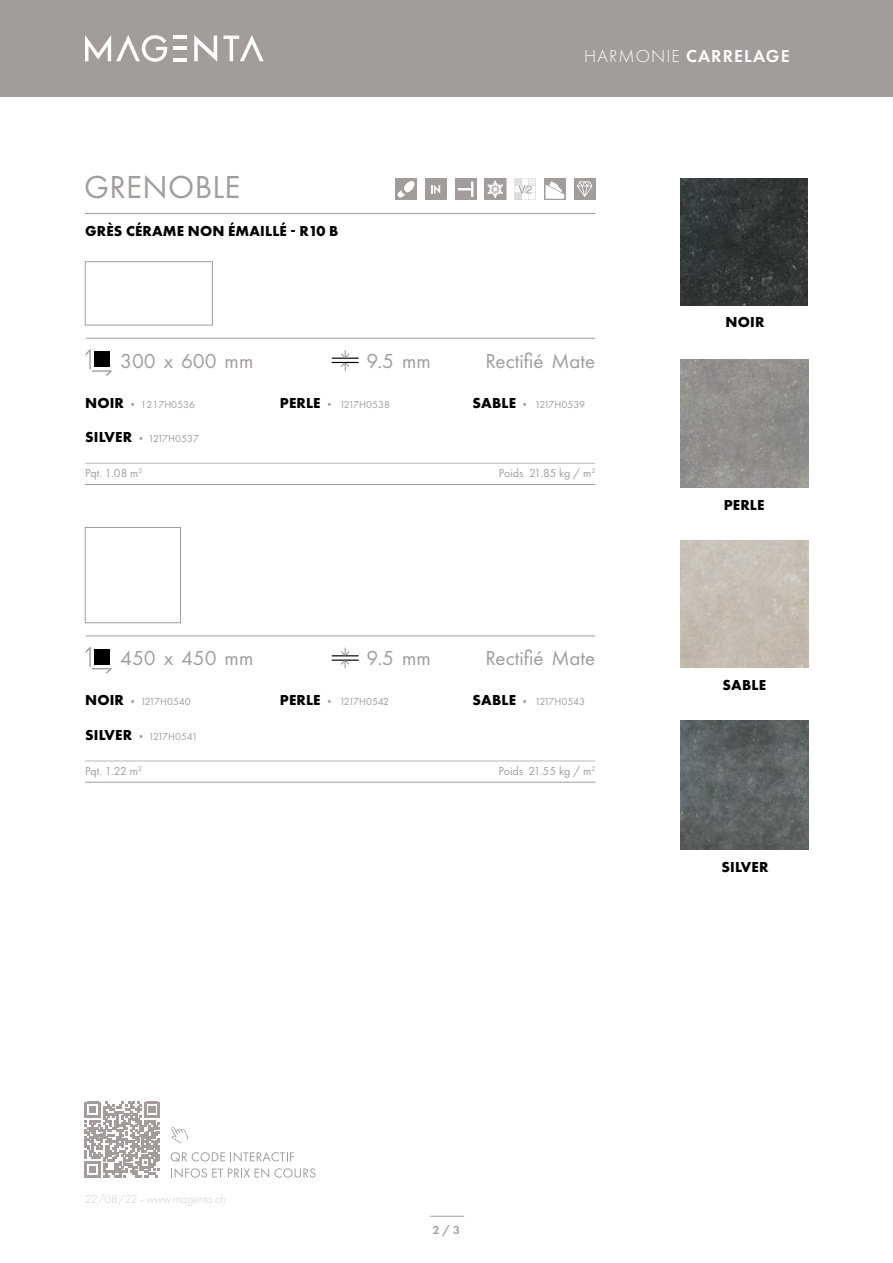
<style>
.page{position:relative;width:893px;height:1263px;background:#fff}
.page>*{position:absolute;margin:0;border:0;box-sizing:border-box;transform-origin:0 0}
.t1{font:33px "Futura PT";letter-spacing:.01em;color:#a29d9b}
.t2{font:21px "Futura PT";color:#a29d9b}
.t3{font:600 18px "Futura PT";letter-spacing:.06em;color:#fff}
.t4{font:700 15px "Futura PT";letter-spacing:.01em;color:#000}
.t5{font:12px "Futura PT";color:#a29d9b}
.t6{font:300 12px "Futura PT";color:#d0cccb}
.t7{font:600 12px "Futura PT";color:#a29d9b}
.t8{font:10.5px "Futura PT";color:#a29d9b}
.t9{font:10.5px "Futura PT";letter-spacing:-.06em;color:#a29d9b}
.t10{font:10.5px "Futura PT";letter-spacing:-.035em;color:#a29d9b}
.s1{font-weight:300}
.s2{font-weight:700;font-size:15px;color:#000}
</style>
<div class="page">
<hr style="left:430px;top:1216px;width:34px;height:1px;background:#a29d9b">
<div style="left:0;top:0;width:893px;height:97px;background:#a29d9b"></div>
<svg style="left:85px;top:35px;width:82px;height:27px"></svg>
<svg style="left:174px;top:47px;width:13px;height:3px"></svg>
<svg style="left:174px;top:58px;width:13px;height:3px"></svg>
<svg style="left:174px;top:36px;width:13px;height:3px"></svg>
<svg style="left:194px;top:35px;width:23px;height:27px"></svg>
<svg style="left:224px;top:35px;width:40px;height:26px"></svg>
<svg style="left:85px;top:349px;width:27px;height:27px"></svg>
<svg style="left:332px;top:350px;width:27px;height:21px"></svg>
<hr style="left:86px;top:338px;width:509px;height:1px;background:#a29d9b">
<div style="left:85px;top:261px;width:128px;height:64px;border:1px solid #a29d9b"></div>
<hr style="left:85px;top:484px;width:510px;height:1px;background:#a29d9b">
<hr style="left:85px;top:463px;width:510px;height:1px;background:#beb9b7">
<hr style="left:85px;top:213px;width:510px;height:1px;background:#a29d9b">
<div style="left:485px;top:179px;width:21px;height:21px;background:#a29d9b"></div>
<svg style="left:487px;top:180px;width:16px;height:18px"></svg>
<svg style="left:544px;top:179px;width:22px;height:21px"></svg>
<svg style="left:546px;top:181px;width:18px;height:18px"></svg>
<div style="left:395px;top:179px;width:22px;height:21px;background:#a29d9b"></div>
<svg style="left:398px;top:181px;width:17px;height:16px"></svg>
<div style="left:574px;top:179px;width:21px;height:21px;background:#a29d9b"></div>
<svg style="left:577px;top:182px;width:15px;height:15px"></svg>
<div style="left:425px;top:179px;width:21px;height:21px;background:#a29d9b"></div>
<svg style="left:431px;top:185px;width:9px;height:8px"></svg>
<div style="left:455px;top:179px;width:21px;height:21px;background:#a29d9b"></div>
<svg style="left:458px;top:181px;width:15px;height:16px"></svg>
<img style="left:681px;top:178px;width:127px;height:127px">
<img style="left:681px;top:540px;width:127px;height:128px">
<img style="left:680px;top:359px;width:129px;height:128px">
<img style="left:680px;top:721px;width:129px;height:128px">
<svg style="left:85px;top:646px;width:27px;height:27px"></svg>
<svg style="left:332px;top:648px;width:27px;height:20px"></svg>
<hr style="left:86px;top:636px;width:509px;height:1px;background:#a29d9b">
<div style="left:85px;top:527px;width:96px;height:96px;border:1px solid #a29d9b"></div>
<hr style="left:85px;top:782px;width:510px;height:1px;background:#a29d9b">
<hr style="left:85px;top:761px;width:510px;height:1px;background:#beb9b7">
<svg style="left:514px;top:179px;width:22px;height:21px"></svg>
<svg style="left:171px;top:1152px;width:123px;height:10px"></svg>
<svg style="left:171px;top:1168px;width:144px;height:10px"></svg>
<svg style="left:171px;top:1127px;width:17px;height:17px"></svg>
<svg style="left:85px;top:1102px;width:75px;height:75px"></svg>
<h1 class="t1" style="left:84px;top:167px;width:158px">GRENOBLE</h1>
<h3 class="t4" style="left:85px;top:221px;width:255px">GRÈS CÉRAME NON ÉMAILLÉ - R10 B</h3>
<h3 class="t3" style="left:584px;top:44px;width:207px"><span class="s1">HARMONIE</span> CARRELAGE</h3>
<h3 class="t4" style="left:725px;top:313px;width:40px">NOIR</h3>
<h2 class="t2" style="left:120px;top:348px;width:135px">300 x 600 mm</h2>
<h2 class="t2" style="left:367px;top:348px;width:66px">9.5 mm</h2>
<h2 class="t2" style="left:485px;top:348px;width:111px">Rectifié Mate</h2>
<p class="t8" style="left:85px;top:398px;width:112px"><span class="s2">NOIR</span> • 1217H0536</p>
<p class="t8" style="left:280px;top:398px;width:112px"><span class="s2">PERLE</span> • 1217H0538</p>
<p class="t8" style="left:473px;top:398px;width:114px"><span class="s2">SABLE</span> • 1217H0539</p>
<p class="t8" style="left:85px;top:433px;width:115px"><span class="s2">SILVER</span> • 1217H0537</p>
<p class="t5" style="left:85px;top:466px;width:59px">Pqt. 1.08 m<sup>2</sup></p>
<p class="t5" style="left:499px;top:466px;width:98px">Poids 21.85 kg / m<sup>2</sup></p>
<h2 class="t2" style="left:120px;top:646px;width:135px">450 x 450 mm</h2>
<h2 class="t2" style="left:367px;top:646px;width:66px">9.5 mm</h2>
<h2 class="t2" style="left:485px;top:646px;width:111px">Rectifié Mate</h2>
<p class="t8" style="left:85px;top:696px;width:107px"><span class="s2">NOIR</span> • 1217H0540</p>
<p class="t10" style="left:280px;top:696px;width:111px"><span class="s2">PERLE</span> • 1217H0542</p>
<p class="t8" style="left:473px;top:696px;width:114px"><span class="s2">SABLE</span> • 1217H0543</p>
<p class="t9" style="left:85px;top:730px;width:114px"><span class="s2">SILVER</span> • 1217H0541</p>
<p class="t5" style="left:85px;top:764px;width:59px">Pqt. 1.22 m<sup>2</sup></p>
<p class="t5" style="left:498px;top:764px;width:98px">Poids 21.55 kg / m<sup>2</sup></p>
<h3 class="t4" style="left:724px;top:496px;width:42px">PERLE</h3>
<h3 class="t4" style="left:723px;top:675px;width:45px">SABLE</h3>
<h3 class="t4" style="left:721px;top:857px;width:48px">SILVER</h3>
<p class="t6" style="left:85px;top:1192px;width:142px">22/08/22 - www.magenta.ch</p>
<p class="t7" style="left:433px;top:1222px;width:29px">2 / 3</p>
</div>
